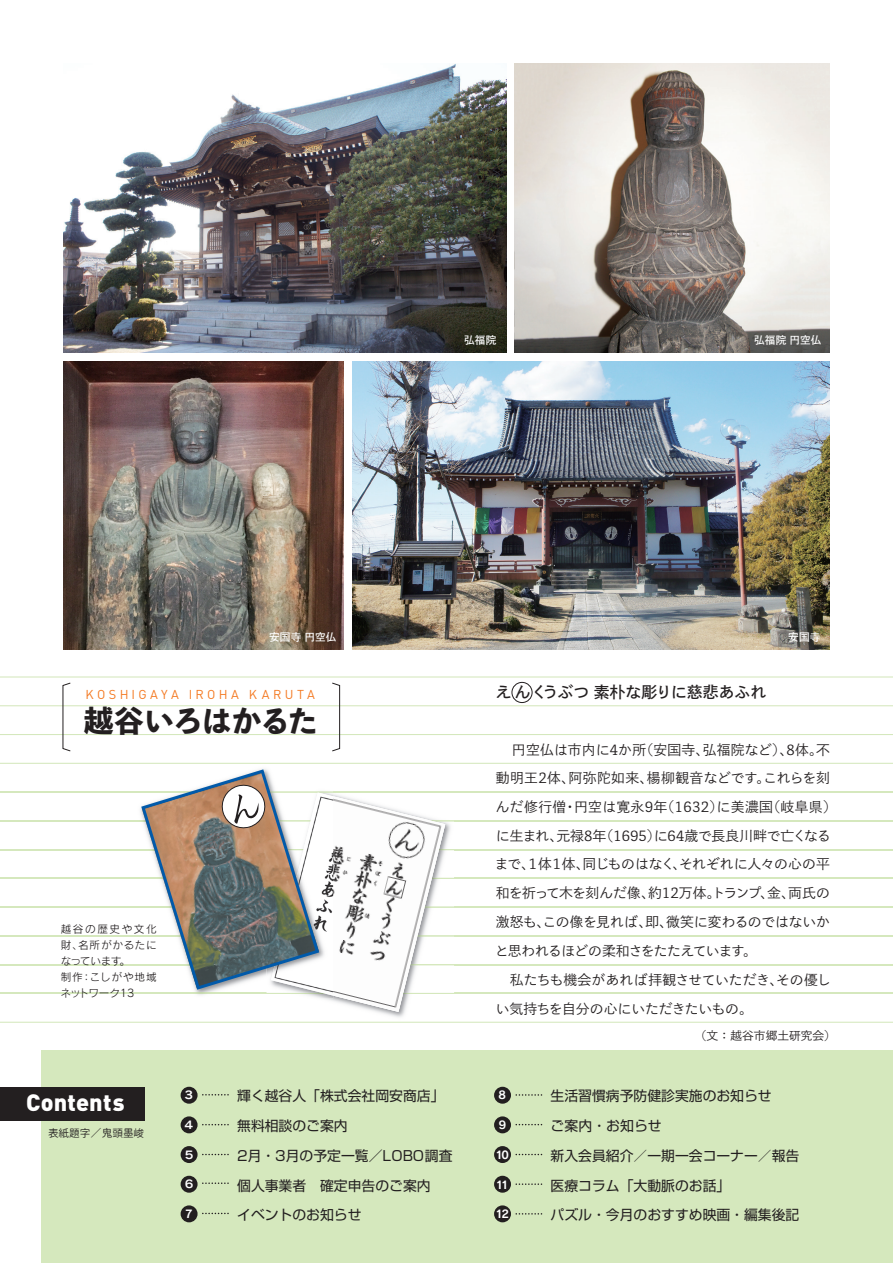
<style>
.page{position:relative;width:893px;height:1263px;background:#fff}
.page>*{position:absolute;margin:0;border:0;box-sizing:border-box;transform-origin:0 0}
.t1{font:800 29.7px "Toppan Bunkyu Midashi Gothic Std N";letter-spacing:-.03em;color:#231f20}
.t2{font:900 23.4px "DIN";letter-spacing:.01em;color:#fff}
.t3{font:15.9px "Toppan Bunkyu Gothic Pr 6 N DB";letter-spacing:-.005em;color:#231f20}
.t4{font:13.8px/28.7px "Toppan Bunkyu Gothic Pr 6 N";color:#231f20}
.t5{font:13.8px/29.7px "Shin Go Pro";color:#231f20}
.t6{font:12.75px "DIN";letter-spacing:.26em;color:#f47921}
.t7{font:11.7px "Toppan Bunkyu Gothic Pr 6 N";color:#231f20}
.t8{font:10.8px "Rodin Pro B";color:#fff}
.t9{font:10.65px/15.9px "Rodin Pro M";letter-spacing:.07em;color:#231f20}
.t10{font:10.65px "Toppan Bunkyu Gothic Pr 6 N DB";letter-spacing:.02em;color:#fff}
.t11{font:10.65px "Gen Jyuu Gothic P Normal";color:#231f20}
.s1{font-family:"Koz Go Pr 6 N"}
</style>
<div class="page">
<div style="left:42px;top:1050px;width:851px;height:213px;background:#d5e8bd"></div>
<hr style="left:0;top:676px;width:893px;height:1px;background:#d5e8bd">
<hr style="left:0;top:705px;width:893px;height:1px;background:#d5e8bd">
<hr style="left:0;top:734px;width:893px;height:1px;background:#d5e8bd">
<hr style="left:0;top:763px;width:893px;height:1px;background:#d5e8bd">
<hr style="left:0;top:791px;width:893px;height:2px;background:#d5e8bd">
<hr style="left:0;top:820px;width:893px;height:1px;background:#d5e8bd">
<hr style="left:0;top:849px;width:893px;height:1px;background:#d5e8bd">
<hr style="left:0;top:878px;width:893px;height:1px;background:#d5e8bd">
<hr style="left:0;top:907px;width:893px;height:1px;background:#d5e8bd">
<hr style="left:0;top:935px;width:893px;height:1px;background:#d5e8bd">
<hr style="left:0;top:964px;width:893px;height:1px;background:#d5e8bd">
<hr style="left:0;top:993px;width:893px;height:1px;background:#d5e8bd">
<hr style="left:0;top:1022px;width:893px;height:1px;background:#d5e8bd">
<svg style="left:62px;top:682px;width:9px;height:70px"></svg>
<svg style="left:331px;top:682px;width:9px;height:70px"></svg>
<div style="left:0;top:1087px;width:144px;height:34px;background:#231f20"></div>
<svg style="left:139px;top:769px;width:315px;height:243px"></svg>
<img style="left:515px;top:64px;width:314px;height:289px">
<img style="left:64px;top:64px;width:442px;height:289px">
<img style="left:64px;top:361px;width:279px;height:288px">
<img style="left:352px;top:361px;width:477px;height:288px">
<div style="left:181px;top:1087px;width:17px;height:17px;background:#231f20;border-radius:50%"></div>
<svg style="left:203px;top:1094px;width:26px;height:1px"></svg>
<div style="left:181px;top:1116px;width:17px;height:17px;background:#231f20;border-radius:50%"></div>
<svg style="left:203px;top:1124px;width:26px;height:1px"></svg>
<div style="left:181px;top:1146px;width:17px;height:17px;background:#231f20;border-radius:50%"></div>
<svg style="left:203px;top:1154px;width:26px;height:1px"></svg>
<div style="left:181px;top:1176px;width:17px;height:17px;background:#231f20;border-radius:50%"></div>
<svg style="left:203px;top:1182px;width:26px;height:2px"></svg>
<div style="left:181px;top:1205px;width:17px;height:17px;background:#231f20;border-radius:50%"></div>
<svg style="left:203px;top:1213px;width:26px;height:1px"></svg>
<div style="left:494px;top:1087px;width:17px;height:17px;background:#231f20;border-radius:50%"></div>
<svg style="left:516px;top:1094px;width:27px;height:2px"></svg>
<div style="left:494px;top:1116px;width:17px;height:17px;background:#231f20;border-radius:50%"></div>
<svg style="left:516px;top:1124px;width:27px;height:1px"></svg>
<div style="left:494px;top:1176px;width:17px;height:17px;background:#231f20;border-radius:50%"></div>
<svg style="left:516px;top:1183px;width:27px;height:2px"></svg>
<div style="left:494px;top:1146px;width:17px;height:17px;background:#231f20;border-radius:50%"></div>
<svg style="left:516px;top:1154px;width:27px;height:1px"></svg>
<div style="left:494px;top:1205px;width:17px;height:17px;background:#231f20;border-radius:50%"></div>
<svg style="left:516px;top:1213px;width:27px;height:1px"></svg>
<div style="left:512px;top:682px;width:20px;height:21px;border:1px solid #231f20;border-radius:50%"></div>
<p class="t10" style="left:464px;top:334px;width:34px">弘福院</p>
<p class="t10" style="left:754px;top:334px;width:69px">弘福院 円空仏</p>
<p class="t10" style="left:269px;top:631px;width:69px">安国寺 円空仏</p>
<p class="t10" style="left:788px;top:631px;width:34px">安国寺</p>
<p class="t6" style="left:85px;top:686px;width:231px">KOSHIGAYA IROHA KARUTA</p>
<h1 class="t1" style="left:84px;top:697px;width:235px">越谷いろはかるた</h1>
<p class="t9" style="left:60px;top:921px;width:98px">越谷の歴史や文化財、名所がかるたになっています。<br>制作：こしがや地域ネットワーク13</p>
<p class="t3" style="left:496px;top:684px;width:272px">えんくうぶつ 素朴な彫りに慈悲あふれ</p>
<p class="t4" style="left:495px;top:736px;width:343px;text-indent:17px">円空仏は市内に4か所（安国寺、弘福院など）、8体。不動明王2体、阿弥陀如来、楊柳観音などです。これらを刻んだ修行僧・円空は寛永9年（1632）に美濃国（岐阜県）に生まれ、元禄8年（1695）に64歳で長良川畔で亡くなるまで、１体１体、同じものはなく、それぞれに人々の心の平和を祈って木を刻んだ像、約12万体。トランプ、金、両氏の激怒も、この像を見れば、即、微笑に変わるのではないかと思われるほどの柔和さをたたえています。<br>　私たちも機会があれば拝観させていただき、その優しい気持ちを自分の心にいただきたいもの。</p>
<p class="t7" style="left:695px;top:1029px;width:143px">（文 ： 越谷市郷土研究会）</p>
<h2 class="t2" style="left:26px;top:1087px;width:100px">Contents</h2>
<p class="t11" style="left:48px;top:1125px;width:98px">表紙題字／鬼頭墨峻</p>
<p class="t8" style="left:183px;top:1088px;width:12px">３</p>
<p class="t8" style="left:183px;top:1118px;width:12px">４</p>
<p class="t8" style="left:184px;top:1148px;width:12px">５</p>
<p class="t8" style="left:184px;top:1177px;width:12px">６</p>
<p class="t8" style="left:185px;top:1206px;width:9px">7</p>
<p class="t5" style="left:237px;top:1079px;width:217px">輝く越谷人「株式会社岡安商店」無料相談のご案内<br>2月・3月の予定一覧<span class="s1">／</span>LOBO調査個人事業者　確定申告のご案内<br>イベントのお知らせ</p>
<p class="t5" style="left:551px;top:1079px;width:250px">生活習慣病予防健診実施のお知らせ<br>ご案内・お知らせ<br>新入会員紹介／一期一会コーナー／報告医療コラム「大動脈のお話」<br>パズル・今月のおすすめ映画・編集後記</p>
<p class="t8" style="left:499px;top:1088px;width:9px">8</p>
<p class="t8" style="left:499px;top:1118px;width:9px">9</p>
<p class="t8" style="left:495px;top:1147px;width:15px">10</p>
<p class="t8" style="left:496px;top:1177px;width:14px">11</p>
<p class="t8" style="left:495px;top:1207px;width:15px">12</p>
</div>
